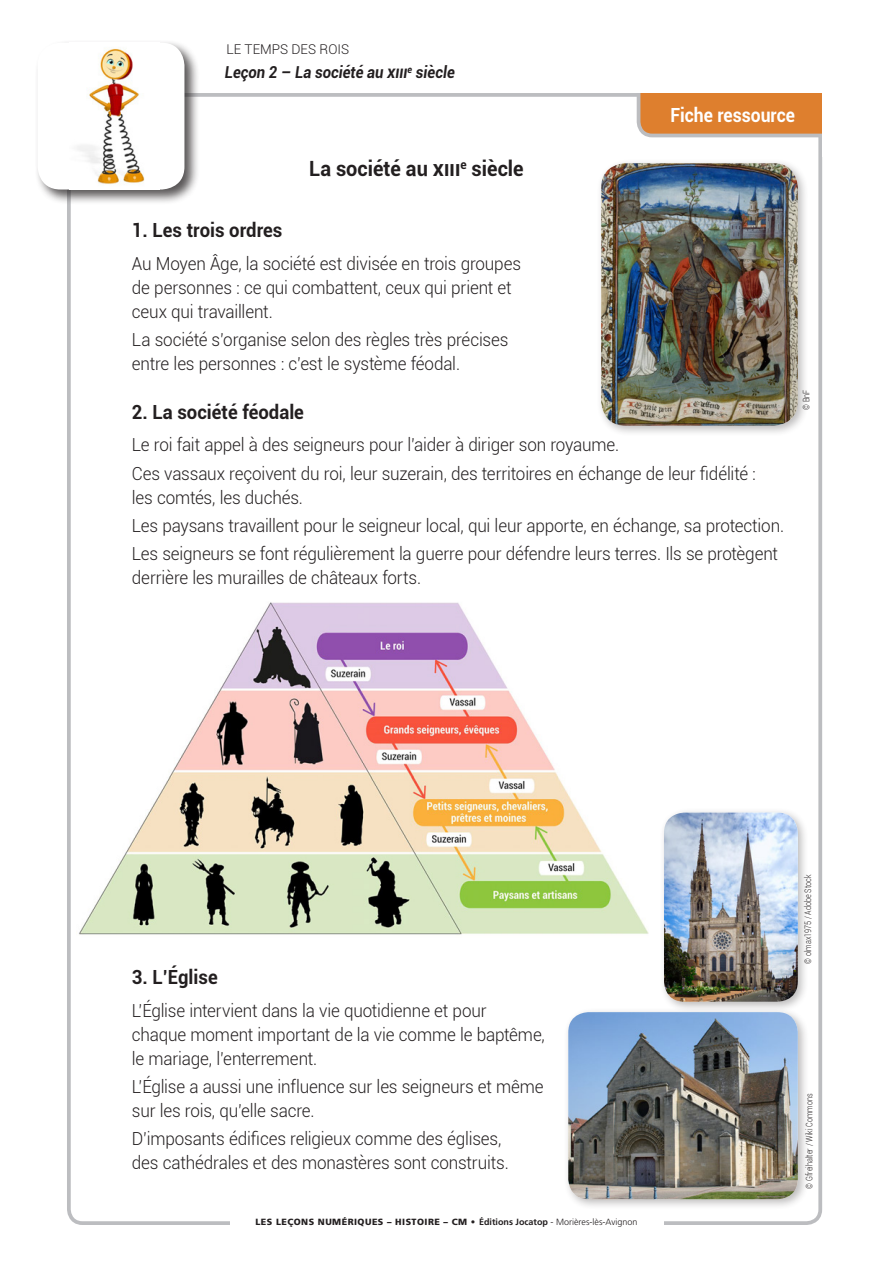
<style>
.page{position:relative;width:893px;height:1263px;background:#fff}
.page>*{position:absolute;margin:0;border:0;box-sizing:border-box;transform-origin:0 0}
.t1{font:700 21px "Roboto";color:#231f20;scale:.95 1}
.t2{font:700 19.5px "Roboto";color:#231f20;scale:.95 1}
.t3{font:700 19.5px "Roboto";color:#fff;scale:.9 1}
.t4{font:300 18px/24px "Roboto";letter-spacing:-.01em;color:#231f20;scale:.95 1}
.t5{font:italic 700 16.5px "Roboto";color:#231f20;scale:.9 1}
.t6{font:300 13.5px "Roboto";color:#231f20}
.t7{font:900 9px "Frutiger LT Std";letter-spacing:.05em;color:#231f20}
.t8{font:300 9px "Roboto";color:#231f20;scale:.8 1}
.s1{font-family:"Frutiger";font-weight:700}
.s2{font-family:"Frutiger";font-weight:300}
</style>
<div class="page">
<div style="left:639px;top:78px;width:201px;height:57px;background:#de7f2e;border-radius:14px"></div>
<div style="left:637px;top:76px;width:205px;height:61px;border:4px solid #bcbdc0;border-radius:14px"></div>
<div style="left:35px;top:40px;width:165px;height:165px;background:#231f20;opacity:.75"></div>
<div style="left:38px;top:43px;width:146px;height:147px;background:#fff;border-radius:23px"></div>
<img style="left:77px;top:48px;width:68px;height:136px">
<div style="left:822px;top:60px;width:41px;height:96px;background:#fff"></div>
<div style="left:629px;top:60px;width:209px;height:33px;background:#fff"></div>
<div style="left:563px;top:1007px;width:246px;height:203px;background:#231f20;opacity:.3"></div>
<img style="left:568px;top:1012px;width:230px;height:187px">
<div style="left:596px;top:158px;width:213px;height:279px;background:#231f20;opacity:.3"></div>
<img style="left:601px;top:163px;width:197px;height:263px">
<div style="left:659px;top:807px;width:150px;height:206px;background:#231f20;opacity:.3"></div>
<img style="left:664px;top:813px;width:134px;height:189px">
<img style="left:79px;top:602px;width:569px;height:333px">
<p class="t6" style="left:226px;top:39px;width:124px">LE TEMPS DES ROIS</p>
<p class="t5" style="left:225px;top:61px;width:257px">Leçon 2 – La société au XIII<sup>e</sup> siècle</p>
<p class="t1" style="left:309px;top:154px;width:227px">La société au XIII<sup>e</sup> siècle</p>
<p class="t3" style="left:670px;top:101px;width:140px">Fiche ressource</p>
<p class="t2" style="left:132px;top:216px;width:160px">1. Les trois ordres</p>
<p class="t4" style="left:132px;top:251px;width:411px">Au Moyen Âge, la société est divisée en trois groupes de personnes : ce qui combattent, ceux qui prient et ceux qui travaillent.</p>
<p class="t4" style="left:132px;top:327px;width:398px">La société s’organise selon des règles très précises entre les personnes : c’est le système féodal.</p>
<p class="t2" style="left:132px;top:398px;width:183px">2. La société féodale</p>
<p class="t4" style="left:132px;top:430px;width:658px;line-height:28.2px">Le roi fait appel à des seigneurs pour l’aider à diriger son royaume.<br>Ces vassaux reçoivent du roi, leur suzerain, des territoires en échange de leur fidélité :</p>
<p class="t4" style="left:132px;top:483px;width:688px;line-height:28.2px">les comtés, les duchés.<br>Les paysans travaillent pour le seigneur local, qui leur apporte, en échange, sa protection.<br>Les seigneurs se font régulièrement la guerre pour défendre leurs terres. Ils se protègent</p>
<p class="t4" style="left:132px;top:565px;width:306px">derrière les murailles de châteaux forts.</p>
<p class="t8" style="left:800px;top:410px;width:26px;rotate:-90deg">© BnF</p>
<p class="t2" style="left:132px;top:963px;width:92px">3. L’Église</p>
<p class="t4" style="left:132px;top:997px;width:436px">L’Église intervient dans la vie quotidienne et pour chaque moment important de la vie comme le baptême, le mariage, l’enterrement.</p>
<p class="t4" style="left:132px;top:1074px;width:435px">L’Église a aussi une influence sur les seigneurs et même sur les rois, qu’elle sacre.</p>
<p class="t4" style="left:132px;top:1126px;width:398px">D’imposants édifices religieux comme des églises, des cathédrales et des monastères sont construits.</p>
<p class="t7" style="left:255px;top:1216px;width:384px">LES LEÇONS NUMÉRIQUES – HISTOIRE – CM • <span class="s1">Éditions Jocatop</span> <span class="s2">- Morières-lès-Avignon</span></p>
<p class="t8" style="left:802px;top:964px;width:113px;rotate:-90deg">© olmax1975 / Adobe Stock</p>
<p class="t8" style="left:803px;top:1188px;width:120px;rotate:-90deg">© Gfreihalter / Wiki Commons</p>
</div>
